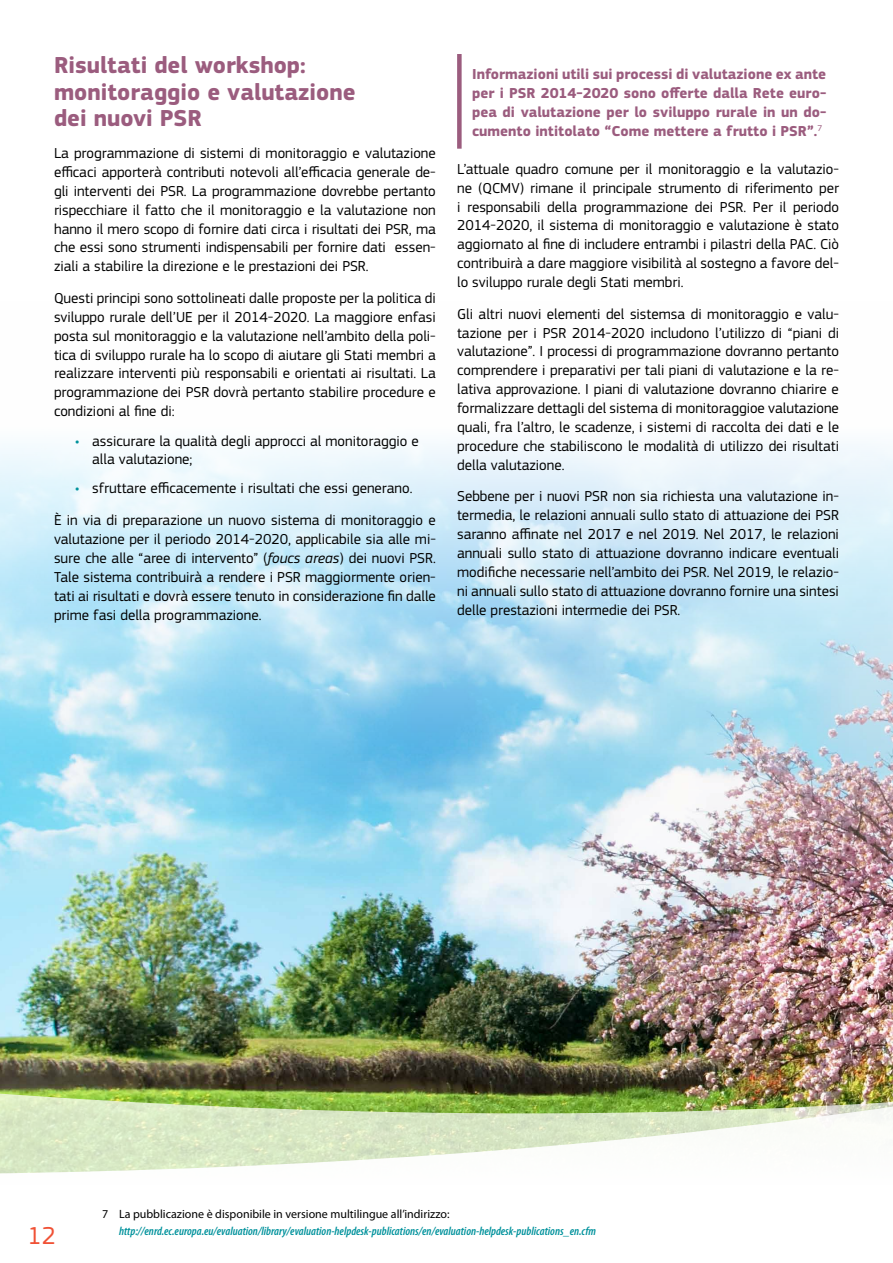
<style>
.page{position:relative;width:893px;height:1263px;background:#fff}
.page>*{position:absolute;margin:0;border:0;box-sizing:border-box;transform-origin:0 0}
.t1{font:25.5px "PF Square Sans Pro";color:#f05135}
.t2{font:700 24px/26.8px "PF Square Sans Pro";color:#9b5c7e}
.t3{font:15px/18.9px "PF Square Sans Pro";color:#000;text-align:justify}
.t4{font:700 15px/18.9px "PF Square Sans Pro";color:#9b5c7e;text-align:justify}
.t5{font:italic 600 condensed 12px "Myriad Pro";color:#00929c}
.t6{font:12px "Myriad Pro";color:#000}
.s1{font-family:"Myriad Pro";font-weight:600;font-style:italic;font-stretch:condensed;color:#00929c}
.s2{font-style:italic}
</style>
<div class="page">
<img style="left:0;top:444px;width:893px;height:406px">
<img style="left:0;top:850px;width:893px;height:324px">
<div style="left:457px;top:54px;width:5px;height:95px;background:#9b5c7e"></div>
<h2 class="t2" style="left:54px;top:52px;width:303px">Risultati del workshop: monitoraggio e valutazione dei nuovi PSR</h2>
<p class="t3" style="left:54px;top:144px;width:383px">La programmazione di sistemi di monitoraggio e valutazione efficaci apporterà contributi notevoli all’efficacia generale de&shy;gli interventi dei PSR. La programmazione dovrebbe pertanto rispecchiare il fatto che il monitoraggio e la valutazione non hanno il mero scopo di fornire dati circa i risultati dei PSR, ma che essi sono strumenti indispensabili per fornire dati essen&shy;ziali a stabilire la direzione e le prestazioni dei PSR.</p>
<p class="t3" style="left:54px;top:289px;width:383px">Questi principi sono sottolineati dalle proposte per la politica di sviluppo rurale dell’UE per il 2014-2020. La maggiore enfasi posta sul monitoraggio e la valutazione nell’ambito della poli&shy;tica di sviluppo rurale ha lo scopo di aiutare gli Stati membri a realizzare interventi più responsabili e orientati ai risultati. La programmazione dei PSR dovrà pertanto stabilire procedure e condizioni al fine di:</p>
<p class="t3" style="left:92px;top:433px;width:328px;line-height:17.2px;text-indent:-17px"><span class="s1">•</span> assicurare la qualità degli approcci al monitoraggio e alla valutazione;</p>
<p class="t3" style="left:54px;top:473px;width:383px;line-height:31.5px;text-align:center"><span class="s1">•</span> sfruttare efficacemente i risultati che essi generano.<br>È in via di preparazione un nuovo sistema di monitoraggio e</p>
<p class="t3" style="left:54px;top:530px;width:383px">valutazione per il periodo 2014-2020, applicabile sia alle mi&shy;sure che alle “aree di intervento” (<span class="s2">foucs areas</span>) dei nuovi PSR.<br>Tale sistema contribuirà a rendere i PSR maggiormente orien&shy;tati ai risultati e dovrà essere tenuto in considerazione fin dalle prime fasi della programmazione.</p>
<p class="t4" style="left:472px;top:65px;width:356px">Informazioni utili sui processi di valutazione ex ante per i PSR 2014-2020 sono offerte dalla Rete euro&shy;pea di valutazione per lo sviluppo rurale in un do&shy;cumento intitolato “Come mettere a frutto i PSR”.<sup>7</sup></p>
<p class="t3" style="left:457px;top:159px;width:383px">L’attuale quadro comune per il monitoraggio e la valutazio&shy;ne (QCMV) rimane il principale strumento di riferimento per i responsabili della programmazione dei PSR. Per il periodo 2014-2020, il sistema di monitoraggio e valutazione è stato aggiornato al fine di includere entrambi i pilastri della PAC. Ciò contribuirà a dare maggiore visibilità al sostegno a favore del&shy;lo sviluppo rurale degli Stati membri.</p>
<p class="t3" style="left:457px;top:304px;width:383px">Gli altri nuovi elementi del sistemsa di monitoraggio e valu&shy;tazione per i PSR 2014-2020 includono l’utilizzo di “piani di valutazione”. I processi di programmazione dovranno pertanto comprendere i preparativi per tali piani di valutazione e la re&shy;lativa approvazione. I piani di valutazione dovranno chiarire e formalizzare dettagli del sistema di monitoraggioe valutazione quali, fra l’altro, le scadenze, i sistemi di raccolta dei dati e le procedure che stabiliscono le modalità di utilizzo dei risultati della valutazione.</p>
<p class="t3" style="left:457px;top:487px;width:383px">Sebbene per i nuovi PSR non sia richiesta una valutazione in&shy;termedia, le relazioni annuali sullo stato di attuazione dei PSR saranno affinate nel 2017 e nel 2019. Nel 2017, le relazioni annuali sullo stato di attuazione dovranno indicare eventuali modifiche necessarie nell’ambito dei PSR. Nel 2019, le relazio&shy;ni annuali sullo stato di attuazione dovranno fornire una sintesi delle prestazioni intermedie dei PSR.</p>
<h1 class="t1" style="left:28px;top:1220px;width:30px">12</h1>
<p class="t6" style="left:102px;top:1207px;width:349px">7 La pubblicazione è disponibile in versione multilingue all’indirizzo:</p>
<p class="t5" style="left:119px;top:1225px;width:478px">http://enrd.ec.europa.eu/evaluation/library/evaluation-helpdesk-publications/en/evaluation-helpdesk-publications_en.cfm</p>
</div>
